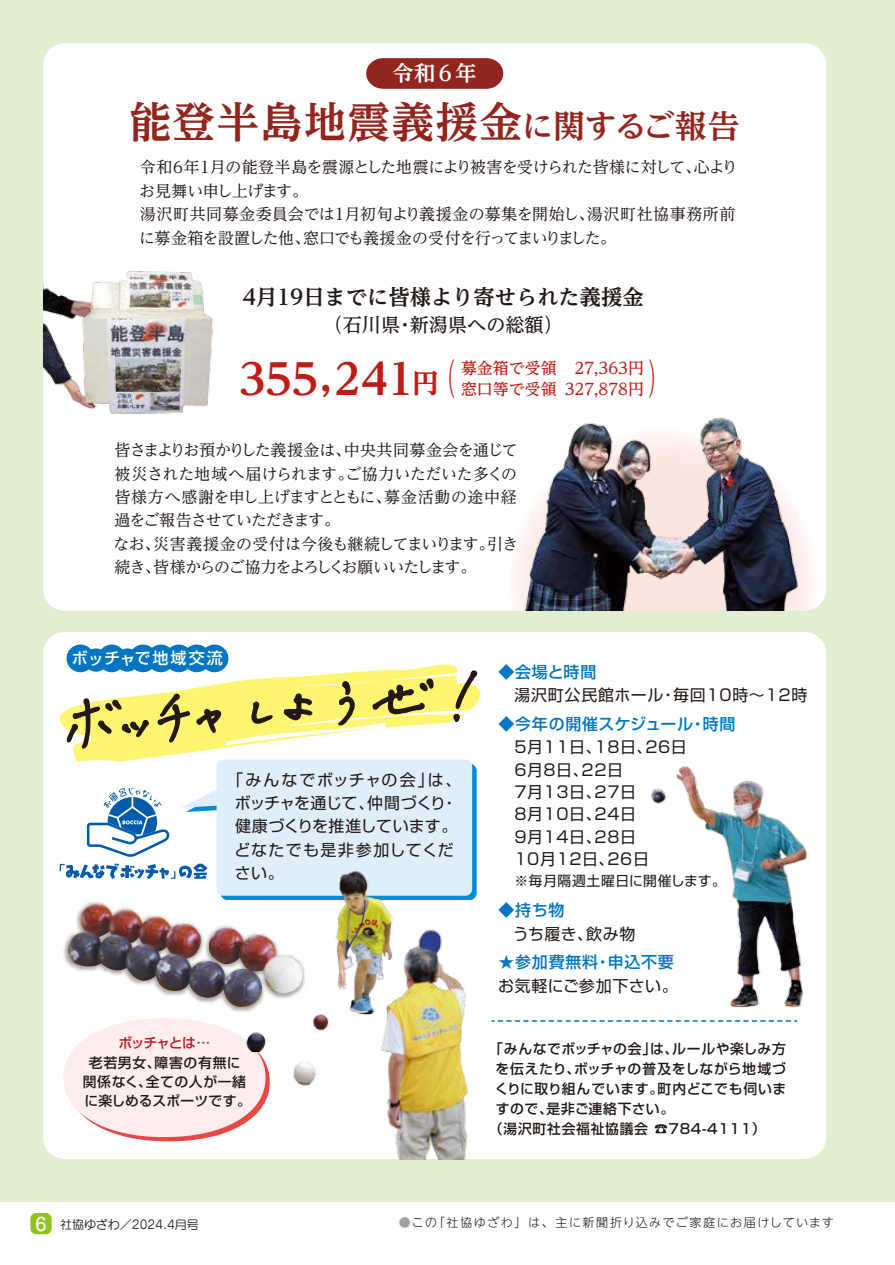
<style>
.page{position:relative;width:895px;height:1265px;background:#fff}
.page>*{position:absolute;margin:0;border:0;box-sizing:border-box;transform-origin:0 0}
.t1{font:700 42.45px "UD Reimin Pr 6 N";letter-spacing:.03em;color:#93251f}
.t2{font:300 40.35px "UD Reimin Pr 6 N";color:#c01b17;scale:.53 1}
.t3{font:700 21.3px "UD Reimin Pr 6 N";color:#221815}
.t4{font:700 21.3px "UD Reimin Pr 6";color:#fff}
.t5{font:500 19.2px "UD Reimin Pr 6 N";color:#221815}
.t6{font:15.9px/23.4px "UD Reimin Pr 6 N";letter-spacing:-.02em;color:#221815}
.t7{font:15.9px/22.4px "Shin Go Pr 6";letter-spacing:.04em;color:#221815}
.t8{font:15.9px/23.4px "Shin Go Pr 6";letter-spacing:.02em;color:#221815}
.t9{font:500 15.9px/21.3px "UD Reimin Pr 6 N";color:#c01b17;text-align:right}
.t10{font:500 15.9px "Shin Go Pr 6";letter-spacing:.05em;color:#0075c2}
.t11{font:500 15.9px "Shin Go Pr 6";letter-spacing:.065em;color:#fff}
.t12{font:500 13.8px/19.2px "Shin Go Pr 6";letter-spacing:.04em;color:#221815;text-align:center}
.t13{font:13.8px "Shin Go Pr 6";letter-spacing:.03em;color:#221815}
.t14{font:500 13.8px "Shin Go Pr 6";letter-spacing:-.085em;color:#c11920}
.t15{font:300 12px "UD Shin M Go Pr 6";letter-spacing:.12em;color:#221815}
.t16{font:12px "Seurat Pro N M";color:#221815}
.s1{font-size:31.95px}
.s2{font-weight:700;font-stretch:expanded;font-size:42.45px}
.s3{font-weight:700;font-stretch:expanded;font-size:26.55px}
.s4{font-family:"Koz Go Pr 6 N";color:#0075c2}
.s5{font-weight:500;color:#0075c2}
.s6{font-family:"Seurat Pro N DB";font-size:18px;color:#fff}
.s7{color:#9fa0a0}
</style>
<div class="page">
<div style="left:0;top:0;width:893px;height:1200px;background:#e1eecf"></div>
<div style="left:43px;top:43px;width:783px;height:567px;background:#fff;border-radius:21px"></div>
<div style="left:43px;top:632px;width:783px;height:526px;background:#fff;border-radius:21px"></div>
<svg style="left:221px;top:763px;width:255px;height:137px"></svg>
<div style="left:216px;top:759px;width:256px;height:136px;background:#dfeefa;border-radius:7px"></div>
<svg style="left:182px;top:787px;width:35px;height:25px"></svg>
<svg style="left:63px;top:1018px;width:207px;height:123px"></svg>
<svg style="left:515px;top:529px;width:301px;height:81px"></svg>
<img style="left:516px;top:415px;width:284px;height:195px">
<img style="left:43px;top:269px;width:171px;height:153px">
<img style="left:63px;top:898px;width:219px;height:114px">
<img style="left:67px;top:903px;width:215px;height:104px">
<img style="left:675px;top:765px;width:133px;height:243px">
<img style="left:651px;top:788px;width:16px;height:16px">
<img style="left:387px;top:929px;width:81px;height:229px">
<img style="left:282px;top:871px;width:122px;height:222px">
<img style="left:242px;top:1024px;width:28px;height:34px">
<svg style="left:59px;top:863px;width:148px;height:16px"></svg>
<svg style="left:87px;top:787px;width:83px;height:69px"></svg>
<div style="left:67px;top:644px;width:27px;height:28px;background:#0075c2;border-radius:50%"></div>
<div style="left:84px;top:648px;width:24px;height:23px;background:#0075c2;border-radius:50%"></div>
<div style="left:116px;top:648px;width:23px;height:23px;background:#0075c2;border-radius:50%"></div>
<div style="left:98px;top:644px;width:27px;height:28px;background:#0075c2;border-radius:50%"></div>
<div style="left:129px;top:644px;width:28px;height:28px;background:#0075c2;border-radius:50%"></div>
<div style="left:147px;top:644px;width:28px;height:28px;background:#0075c2;border-radius:50%"></div>
<div style="left:165px;top:644px;width:27px;height:28px;background:#0075c2;border-radius:50%"></div>
<div style="left:183px;top:644px;width:27px;height:28px;background:#0075c2;border-radius:50%"></div>
<div style="left:201px;top:644px;width:27px;height:28px;background:#0075c2;border-radius:50%"></div>
<svg style="left:366px;top:58px;width:137px;height:31px;background:#99322d"></svg>
<svg style="left:59px;top:652px;width:422px;height:113px"></svg>
<svg style="left:492px;top:1020px;width:304px;height:1px"></svg>
<div style="left:30px;top:1212px;width:22px;height:22px;background:#8fc31f;border-radius:6px"></div>
<h3 class="t4" style="left:392px;top:56px;width:86px">令和6年</h3>
<h1 class="t1" style="left:129px;top:87px;width:612px">能登半島地震義援金<span class="s1">に関するご報告</span></h1>
<p class="t6" style="left:139px;top:155px;width:600px">令和6年1月の能登半島を震源とした地震により被害を受けられた皆様に対して、心よりお見舞い申し上げます。<br>湯沢町共同募金委員会では1月初旬より義援金の募集を開始し、湯沢町社協事務所前に募金箱を設置した他、窓口でも義援金の受付を行ってまいりました。</p>
<h3 class="t3" style="left:243px;top:279px;width:402px">4月19日までに皆様より寄せられた義援金</h3>
<p class="t5" style="left:323px;top:309px;width:241px">（石川県・新潟県への総額）</p>
<h2 class="t2" style="left:435px;top:346px;width:42px">（</h2>
<h2 class="t2" style="left:647px;top:346px;width:42px">）</h2>
<p class="t9" style="left:239px;top:357px;width:406px">募金箱で受領 27,363円<br><span class="s2">355</span><sup>,</sup><span class="s2">241</span><span class="s3">円</span> 窓口等で受領 327,878円</p>
<p class="t6" style="left:114px;top:438px;width:406px">皆さまよりお預かりした義援金は、中央共同募金会を通じて被災された地域へ届けられます。ご協力いただいた多くの皆様方へ感謝を申し上げますとともに、募金活動の途中経過をご報告させていただきます。<br>なお、災害義援金の受付は今後も継続してまいります。引き続き、皆様からのご協力をよろしくお願いいたします。</p>
<p class="t11" style="left:72px;top:645px;width:152px">ボッチャで地域交流</p>
<p class="t8" style="left:234px;top:766px;width:228px;text-indent:-7px">「みんなでボッチャの会」は、ボッチャを通じて、仲間づくり・健康づくりを推進しています。どなたでも是非参加してください。</p>
<p class="t14" style="left:118px;top:1031px;width:93px">ボッチャとは…</p>
<p class="t12" style="left:83px;top:1051px;width:170px">老若男女、障害の有無に関係なく、全ての人が一緒に楽しめるスポーツです。</p>
<p class="t10" style="left:498px;top:658px;width:99px">◆会場と時間</p>
<p class="t7" style="left:514px;top:683px;width:294px">湯沢町公民館ホール・毎回10時～12時</p>
<p class="t10" style="left:498px;top:711px;width:238px">◆今年の開催スケジュール・時間</p>
<p class="t7" style="left:514px;top:735px;width:174px">5月11日、18日、26日<br>6月8日、22日<br>7月13日、27日<br>8月10日、24日<br>9月14日、28日<br>10月12日、26日</p>
<p class="t13" style="left:514px;top:869px;width:213px">※毎月隔週土曜日に開催します。</p>
<p class="t10" style="left:498px;top:897px;width:67px">◆持ち物</p>
<p class="t7" style="left:513px;top:921px;width:124px">うち履き、飲み物</p>
<p class="t8" style="left:498px;top:949px;width:181px"><span class="s4">★</span><span class="s5">参加費無料・申込不要</span>お気軽にご参加下さい。</p>
<p class="t12" style="left:489px;top:1037px;width:298px">「みんなでボッチャの会」は、ルールや楽しみ方</p>
<p class="t12" style="left:495px;top:1058px;width:292px">を伝えたり、ボッチャの普及をしながら地域づ</p>
<p class="t12" style="left:494px;top:1078px;width:293px">くりに取り組んでいます。町内どこでも伺いま</p>
<p class="t12" style="left:496px;top:1098px;width:180px">すので、是非ご連絡下さい。</p>
<p class="t12" style="left:489px;top:1118px;width:278px">（湯沢町社会福祉協議会 ☎784-4111）</p>
<p class="t16" style="left:35px;top:1216px;width:165px"><span class="s6">6</span> 社協ゆざわ／2024.4月号</p>
<p class="t15" style="left:399px;top:1213px;width:436px"><span class="s7">●</span>この「社協ゆざわ」は、主に新聞折り込みでご家庭にお届けしています</p>
</div>
